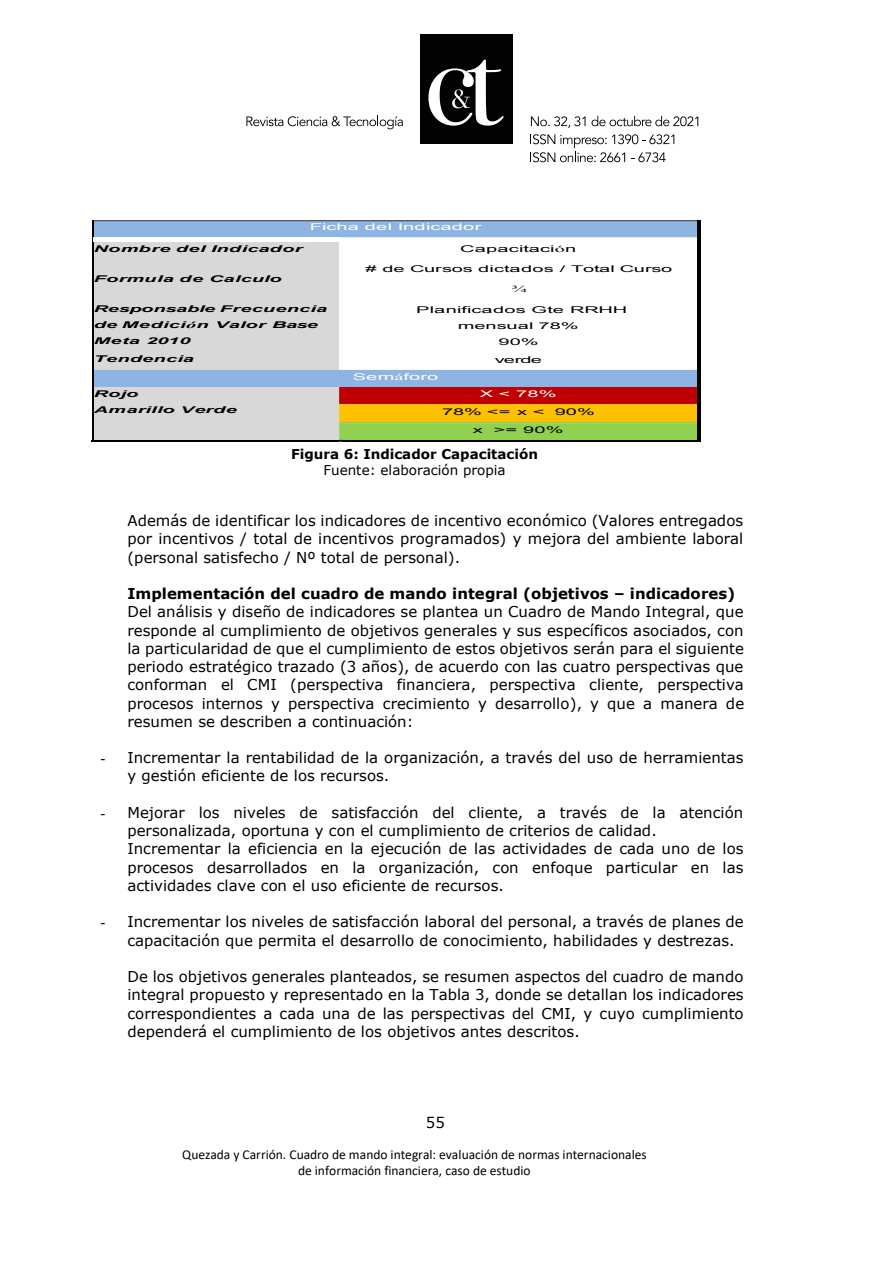
<style>
.page{position:relative;width:893px;height:1263px;background:#fff}
.page>*{position:absolute;margin:0;border:0;box-sizing:border-box;transform-origin:0 0}
.t1{font:15px/18.3px "Verdana";color:#000;text-align:justify}
.t2{font:700 15px "Verdana";color:#000}
.t3{font:13.5px/16.5px "Calibri";color:#000;text-align:center}
.t4{font:700 13.5px "Verdana";color:#000}
.t5{font:13.5px "Verdana";letter-spacing:.005em;color:#000}
.t6{font:italic 700 9.3px/16px "Arial";letter-spacing:.01em;color:#000;scale:2.14 1}
.t7{font:9.3px/20.2px "Arial";color:#000;text-align:center;scale:2.15 1}
.t8{font:9.3px "Arial";letter-spacing:.015em;color:#fff;scale:2.15 1}
.t9{font:9.3px "Times New Roman";color:#000;scale:2.17 1}
.s1{font-family:"Times New Roman"}
</style>
<div class="page">
<div style="left:94px;top:221px;width:603px;height:16px;background:#8db4e3"></div>
<hr style="left:94px;top:220px;width:603px;height:1px;background:#000">
<hr style="left:697px;top:221px;width:4px;height:16px;background:#000">
<div style="left:94px;top:242px;width:245px;height:17px;background:#d8d8d8"></div>
<div style="left:94px;top:259px;width:245px;height:14px;background:#d8d8d8"></div>
<div style="left:94px;top:273px;width:245px;height:16px;background:#d8d8d8"></div>
<div style="left:94px;top:290px;width:245px;height:13px;background:#d8d8d8"></div>
<div style="left:94px;top:303px;width:245px;height:16px;background:#d8d8d8"></div>
<div style="left:94px;top:319px;width:245px;height:17px;background:#d8d8d8"></div>
<div style="left:94px;top:336px;width:245px;height:16px;background:#d8d8d8"></div>
<div style="left:94px;top:352px;width:245px;height:18px;background:#d8d8d8"></div>
<svg style="left:92px;top:220px;width:2px;height:23px"></svg>
<svg style="left:697px;top:237px;width:4px;height:6px"></svg>
<hr style="left:92px;top:243px;width:2px;height:127px;background:#000">
<hr style="left:697px;top:243px;width:4px;height:127px;background:#000">
<div style="left:94px;top:370px;width:603px;height:17px;background:#8db4e3"></div>
<hr style="left:697px;top:370px;width:4px;height:17px;background:#000">
<div style="left:94px;top:387px;width:245px;height:53px;background:#d8d8d8"></div>
<div style="left:339px;top:387px;width:359px;height:17px;background:#c00000"></div>
<hr style="left:697px;top:387px;width:4px;height:17px;background:#000">
<div style="left:339px;top:406px;width:359px;height:16px;background:#ffc000"></div>
<hr style="left:339px;top:404px;width:358px;height:2px;background:#ffc000">
<hr style="left:697px;top:406px;width:4px;height:16px;background:#000">
<div style="left:339px;top:424px;width:359px;height:16px;background:#92d050"></div>
<hr style="left:339px;top:422px;width:358px;height:2px;background:#92d050">
<svg style="left:92px;top:370px;width:2px;height:70px"></svg>
<hr style="left:92px;top:440px;width:247px;height:2px;background:#000">
<hr style="left:343px;top:440px;width:354px;height:2px;background:#000">
<hr style="left:697px;top:424px;width:4px;height:16px;background:#000">
<div style="left:420px;top:35px;width:92px;height:109px;background:#020203"></div>
<svg style="left:428px;top:60px;width:76px;height:66px"></svg>
<svg style="left:246px;top:116px;width:157px;height:13px"></svg>
<svg style="left:531px;top:116px;width:54px;height:12px"></svg>
<svg style="left:591px;top:116px;width:107px;height:10px"></svg>
<svg style="left:530px;top:134px;width:144px;height:28px"></svg>
<p class="t8" style="left:310px;top:221px;width:81px">Ficha del Indicador</p>
<p class="t6" style="left:94px;top:241px;width:99px">Nombre del Indicador</p>
<p class="t6" style="left:94px;top:271px;width:89px">Formula de Calculo</p>
<p class="t6" style="left:94px;top:301px;width:111px">Responsable Frecuencia de Medici<span class="s1">ó</span>n Valor Base<br>Meta 2010</p>
<p class="t6" style="left:94px;top:351px;width:48px">Tendencia</p>
<p class="t7" style="left:366px;top:239px;width:144px">Capacitaci<span class="s1">ó</span>n<br># de Cursos dictados / Total Curso</p>
<p class="t9" style="left:512px;top:283px;width:8px">¾</p>
<p class="t7" style="left:416px;top:299px;width:100px">Planificados Gte RRHH</p>
<p class="t7" style="left:458px;top:315px;width:58px">mensual 78%</p>
<p class="t7" style="left:499px;top:332px;width:20px">90%</p>
<p class="t7" style="left:495px;top:349px;width:23px">verde</p>
<p class="t8" style="left:353px;top:370px;width:41px">Sem<span class="s1">á</span>foro</p>
<p class="t6" style="left:94px;top:385px;width:68px;line-height:16.5px">Rojo<br>Amarillo Verde</p>
<p class="t8" style="left:480px;top:387px;width:37px">X &lt; 78%</p>
<p class="t7" style="left:442px;top:402px;width:73px;line-height:18px">78% &lt;= x &lt; 90% x &gt;= 90%</p>
<p class="t4" style="left:291px;top:444px;width:248px">Figura 6: Indicador Capacitación</p>
<p class="t5" style="left:323px;top:461px;width:184px">Fuente: elaboración propia</p>
<p class="t1" style="left:127px;top:511px;width:617px">Además de identificar los indicadores de incentivo económico (Valores entregados por incentivos / total de incentivos programados) y mejora del ambiente laboral (personal satisfecho / Nº total de personal).</p>
<p class="t2" style="left:127px;top:583px;width:609px">Implementación del cuadro de mando integral (objetivos – indicadores)</p>
<p class="t1" style="left:127px;top:603px;width:618px">Del análisis y diseño de indicadores se plantea un Cuadro de Mando Integral, que responde al cumplimiento de objetivos generales y sus específicos asociados, con la particularidad de que el cumplimiento de estos objetivos serán para el siguiente periodo estratégico trazado (3 años), de acuerdo con las cuatro perspectivas que conforman el CMI (perspectiva financiera, perspectiva cliente, perspectiva procesos internos y perspectiva crecimiento y desarrollo), y que a manera de resumen se describen a continuación:</p>
<p class="t1" style="left:127px;top:748px;width:618px;text-indent:-27px"><span class="s1">-</span> Incrementar la rentabilidad de la organización, a través del uso de herramientas y gestión eficiente de los recursos.</p>
<p class="t1" style="left:127px;top:803px;width:617px;text-align:left;text-indent:-27px"><span class="s1">-</span> Mejorar los niveles de satisfacción del cliente, a través de la atención personalizada, oportuna y con el cumplimiento de criterios de calidad.<br>Incrementar la eficiencia en la ejecución de las actividades de cada uno de los procesos desarrollados en la organización, con enfoque particular en las actividades clave con el uso eficiente de recursos.</p>
<p class="t1" style="left:127px;top:912px;width:618px;text-indent:-27px"><span class="s1">-</span> Incrementar los niveles de satisfacción laboral del personal, a través de planes de capacitación que permita el desarrollo de conocimiento, habilidades y destrezas.</p>
<p class="t1" style="left:127px;top:967px;width:618px">De los objetivos generales planteados, se resumen aspectos del cuadro de mando integral propuesto y representado en la Tabla 3, donde se detallan los indicadores correspondientes a cada una de las perspectivas del CMI, y cuyo cumplimiento dependerá el cumplimiento de los objetivos antes descritos.</p>
<p class="t1" style="left:426px;top:1113px;width:21px">55</p>
<p class="t3" style="left:182px;top:1146px;width:466px">Quezada y Carrión. Cuadro de mando integral: evaluación de normas internacionales de información financiera, caso de estudio</p>
</div>
